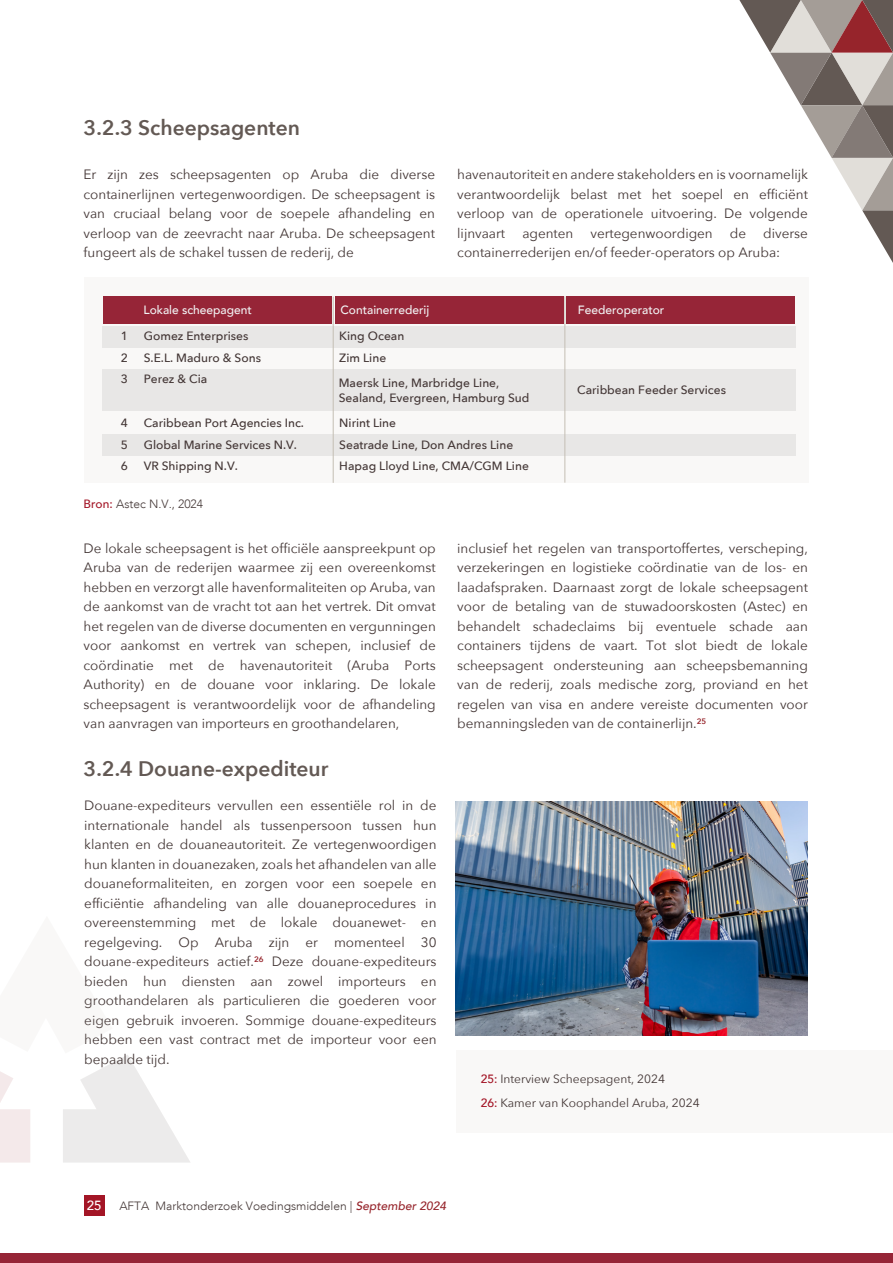
<style>
.page{position:relative;width:893px;height:1263px;background:#fff}
.page>*{position:absolute;margin:0;border:0;box-sizing:border-box;transform-origin:0 0}
.t1{font:600 21px "Avenir Next";color:#635954}
.t2{font:13.5px/19.5px "Avenir Next";color:#433635;text-align:justify}
.t3{font:500 13.35px "Avenir";color:#fff}
.t4{font:500 12px/21.8px "Avenir Next";color:#433635}
.t5{font:300 12px "Avenir LT";color:#433635}
.t6{font:12px/24.9px "Avenir Next";color:#433635}
.t7{font:500 12px "Avenir";color:#f2f3f4}
.s1{font-family:"Avenir";font-weight:500;color:#a31526}
.s2{font-family:"Avenir";font-weight:500;font-style:italic;color:#96242b}
</style>
<div class="page">
<div style="left:0;top:1253px;width:893px;height:10px;background:#962537"></div>
<div style="left:84px;top:1195px;width:21px;height:21px;background:#a31526"></div>
<svg style="left:739px;top:0;width:154px;height:263px"></svg>
<div style="left:456px;top:1050px;width:437px;height:82px;background:#f9f8f7"></div>
<svg style="left:0;top:1055px;width:190px;height:107px"></svg>
<div style="left:84px;top:278px;width:725px;height:205px;background:#f9f8f7"></div>
<div style="left:103px;top:296px;width:229px;height:28px;background:#962537"></div>
<div style="left:102px;top:326px;width:693px;height:22px;background:#e8e7e6"></div>
<div style="left:102px;top:369px;width:693px;height:42px;background:#e8e7e6"></div>
<div style="left:102px;top:434px;width:693px;height:22px;background:#e8e7e6"></div>
<div style="left:335px;top:296px;width:228px;height:28px;background:#962537"></div>
<hr style="left:333px;top:297px;width:1px;height:186px;background:#c4beb4">
<div style="left:566px;top:296px;width:229px;height:28px;background:#962537"></div>
<hr style="left:564px;top:296px;width:1px;height:187px;background:#c4beb4">
<img style="left:456px;top:801px;width:351px;height:235px">
<h1 class="t1" style="left:84px;top:109px;width:218px">3.2.3 Scheepsagenten</h1>
<p class="t2" style="left:84px;top:164px;width:353px">Er zijn zes scheepsagenten op Aruba die diverse containerlijnen vertegenwoordigen. De scheepsagent is van cruciaal belang voor de soepele afhandeling en verloop van de zeevracht naar Aruba. De scheepsagent fungeert als de schakel tussen de rederij, de</p>
<p class="t2" style="left:457px;top:164px;width:352px">havenautoriteit en andere stakeholders en is voornamelijk verantwoordelijk belast met het soepel en efficiënt verloop van de operationele uitvoering. De volgende lijnvaart</p>
<p class="t2" style="left:457px;top:222px;width:352px;text-indent:306px">diverse containerrederijen en/of feeder-operators op Aruba:</p>
<p class="t2" style="left:522px;top:222px;width:52px">agenten</p>
<p class="t2" style="left:590px;top:222px;width:124px">vertegenwoordigen</p>
<p class="t2" style="left:730px;top:222px;width:18px">de</p>
<p class="t4" style="left:121px;top:324px;width:9px;text-align:justify">1<br>2<br>3</p>
<p class="t4" style="left:121px;top:411px;width:9px;text-align:justify">4<br>5<br>6</p>
<p class="t7" style="left:143px;top:300px;width:110px">Lokale scheepagent</p>
<p class="t4" style="left:144px;top:324px;width:119px">Gomez Enterprises<br>S.E.L. Maduro &amp; Sons<br>Perez &amp; Cia</p>
<p class="t4" style="left:144px;top:411px;width:162px">Caribbean Port Agencies Inc.<br>Global Marine Services N.V.<br>VR Shipping N.V.</p>
<p class="t5" style="left:84px;top:497px;width:121px"><span class="s1">Bron:</span> Astec N.V., 2024</p>
<p class="t7" style="left:340px;top:300px;width:90px">Containerrederij</p>
<p class="t4" style="left:339px;top:324px;width:67px">King Ocean<br>Zim Line</p>
<p class="t4" style="left:339px;top:374px;width:192px;line-height:15.8px">Maersk Line, Marbridge Line,<br>Sealand, Evergreen, Hamburg Sud</p>
<p class="t4" style="left:339px;top:411px;width:191px">Nirint Line<br>Seatrade Line, Don Andres Line<br>Hapag Lloyd Line, CMA/CGM Line</p>
<p class="t7" style="left:578px;top:300px;width:88px">Feederoperator</p>
<p class="t4" style="left:577px;top:378px;width:150px">Caribbean Feeder Services</p>
<p class="t2" style="left:84px;top:538px;width:354px">De lokale scheepsagent is het officiële aanspreekpunt op Aruba van de rederijen waarmee zij een overeenkomst hebben en verzorgt alle havenformaliteiten op Aruba, van de aankomst van de vracht tot aan het vertrek. Dit omvat het regelen van de diverse documenten en vergunningen voor aankomst en vertrek van schepen, inclusief de coördinatie met de havenautoriteit (Aruba Ports Authority) en de douane voor inklaring. De lokale scheepsagent is verantwoordelijk voor de afhandeling van aanvragen van importeurs en groothandelaren,</p>
<p class="t2" style="left:457px;top:538px;width:352px">inclusief het regelen van transportoffertes, verscheping, verzekeringen en logistieke coördinatie van de los- en laadafspraken. Daarnaast zorgt de lokale scheepsagent voor de betaling van de stuwadoorskosten (Astec) en behandelt schadeclaims bij eventuele schade aan containers tijdens de vaart. Tot slot biedt de lokale scheepsagent ondersteuning aan scheepsbemanning van de rederij, zoals medische zorg, proviand en het regelen van visa en andere vereiste documenten voor bemanningsleden van de containerlijn.<sup>25</sup></p>
<h1 class="t1" style="left:84px;top:751px;width:246px">3.2.4 Douane-expediteur</h1>
<p class="t2" style="left:84px;top:795px;width:354px">Douane-expediteurs vervullen een essentiële rol in de internationale handel als tussenpersoon tussen hun klanten en de douaneautoriteit. Ze vertegenwoordigen hun klanten in douanezaken, zoals het afhandelen van alle douaneformaliteiten, en zorgen voor een soepele en efficiëntie afhandeling van alle douaneprocedures in overeenstemming met de lokale douanewet- en regelgeving. Op Aruba zijn er momenteel 30 douane-expediteurs actief.<sup>26</sup> Deze douane-expediteurs bieden hun diensten aan zowel importeurs en groothandelaren als particulieren die goederen voor eigen gebruik invoeren. Sommige douane-expediteurs hebben een vast contract met de importeur voor een bepaalde tijd.</p>
<p class="t6" style="left:481px;top:1065px;width:221px"><span class="s1">25:</span> Interview Scheepsagent, 2024<br><span class="s1">26:</span> Kamer van Koophandel Aruba, 2024</p>
<p class="t3" style="left:87px;top:1194px;width:16px">25</p>
<p class="t5" style="left:119px;top:1198px;width:328px">AFTA Marktonderzoek Voedingsmiddelen | <span class="s2">September 2024</span></p>
</div>
